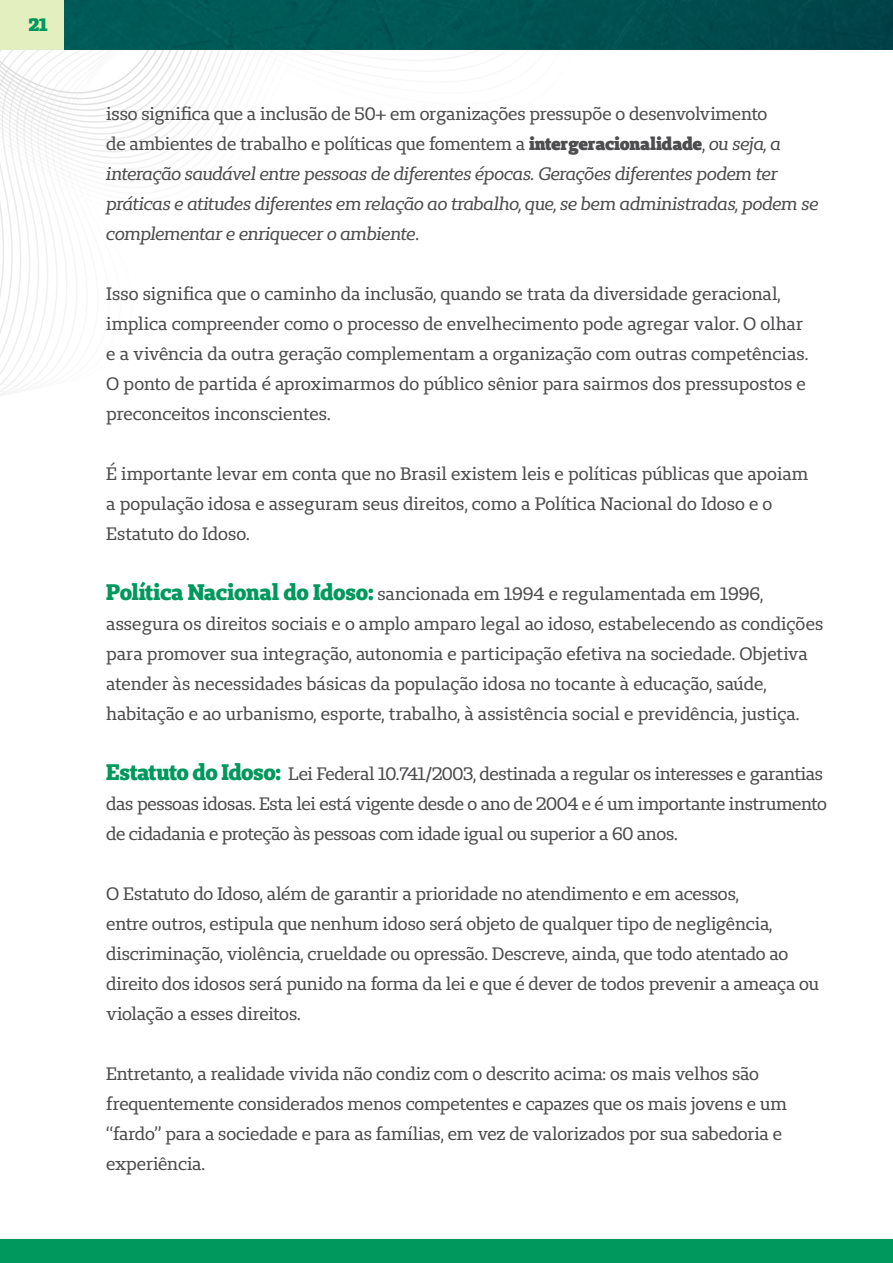
<style>
.page{position:relative;width:893px;height:1263px;background:#fff}
.page>*{position:absolute;margin:0;border:0;box-sizing:border-box;transform-origin:0 0}
.t1{font:18px/30px "Unimed Slab";letter-spacing:-.01em;color:#4d4d4f}
.t2{font:italic 18px/30px "Unimed Slab";letter-spacing:-.015em;color:#4d4d4f}
.t3{font:900 18px "Unimed Slab";color:#00985c}
.s1{font-style:normal}
.s2{font-weight:900;font-style:normal}
.s3{font-weight:800;font-size:22.5px;color:#00985c}
</style>
<div class="page">
<svg style="left:0;top:218px;width:67px;height:178px"></svg>
<svg style="left:0;top:153px;width:161px;height:58px"></svg>
<svg style="left:21px;top:163px;width:153px;height:6px"></svg>
<svg style="left:13px;top:158px;width:169px;height:5px"></svg>
<svg style="left:5px;top:153px;width:183px;height:5px"></svg>
<svg style="left:0;top:50px;width:272px;height:99px"></svg>
<img style="left:64px;top:0;width:829px;height:50px">
<div style="left:0;top:0;width:64px;height:50px;background:#e4efc0"></div>
<div style="left:0;top:1239px;width:893px;height:24px;background:#00985c"></div>
<p class="t3" style="left:29px;top:13px;width:21px">21</p>
<p class="t2" style="left:106px;top:98px;width:713px"><span class="s1">isso significa que a inclusão de 50+ em organizações pressupõe o desenvolvimento<br>de ambientes de trabalho e políticas que fomentem a</span> <span class="s2">intergeracionalidade</span><span class="s1">,</span> ou seja, a interação saudável entre pessoas de diferentes épocas. Gerações diferentes podem ter práticas e atitudes diferentes em relação ao trabalho, que, se bem administradas, podem se complementar e enriquecer o ambiente<span class="s1">.</span></p>
<p class="t1" style="left:106px;top:278px;width:704px">Isso significa que o caminho da inclusão, quando se trata da diversidade geracional, implica compreender como o processo de envelhecimento pode agregar valor. O olhar e a vivência da outra geração complementam a organização com outras competências.<br>O ponto de partida é aproximarmos do público sênior para sairmos dos pressupostos e preconceitos inconscientes.</p>
<p class="t1" style="left:106px;top:458px;width:704px">É importante levar em conta que no Brasil existem leis e políticas públicas que apoiam a população idosa e asseguram seus direitos, como a Política Nacional do Idoso e o<br>Estatuto do Idoso.</p>
<p class="t1" style="left:106px;top:578px;width:718px"><span class="s3">Política Nacional do Idoso:</span> sancionada em 1994 e regulamentada em 1996, assegura os direitos sociais e o amplo amparo legal ao idoso, estabelecendo as condições para promover sua integração, autonomia e participação efetiva na sociedade. Objetiva atender às necessidades básicas da população idosa no tocante à educação, saúde, habitação e ao urbanismo, esporte, trabalho, à assistência social e previdência, justiça.</p>
<p class="t1" style="left:106px;top:758px;width:722px"><span class="s3">Estatuto do Idoso:</span> Lei Federal 10.741/2003, destinada a regular os interesses e garantias das pessoas idosas. Esta lei está vigente desde o ano de 2004 e é um importante instrumento de cidadania e proteção às pessoas com idade igual ou superior a 60 anos.</p>
<p class="t1" style="left:106px;top:878px;width:714px">O Estatuto do Idoso, além de garantir a prioridade no atendimento e em acessos,<br>entre outros, estipula que nenhum idoso será objeto de qualquer tipo de negligência, discriminação, violência, crueldade ou opressão. Descreve, ainda, que todo atentado ao direito dos idosos será punido na forma da lei e que é dever de todos prevenir a ameaça ou violação a esses direitos.</p>
<p class="t1" style="left:106px;top:1058px;width:682px">Entretanto, a realidade vivida não condiz com o descrito acima: os mais velhos são frequentemente considerados menos competentes e capazes que os mais jovens e um “fardo” para a sociedade e para as famílias, em vez de valorizados por sua sabedoria e experiência.</p>
</div>
